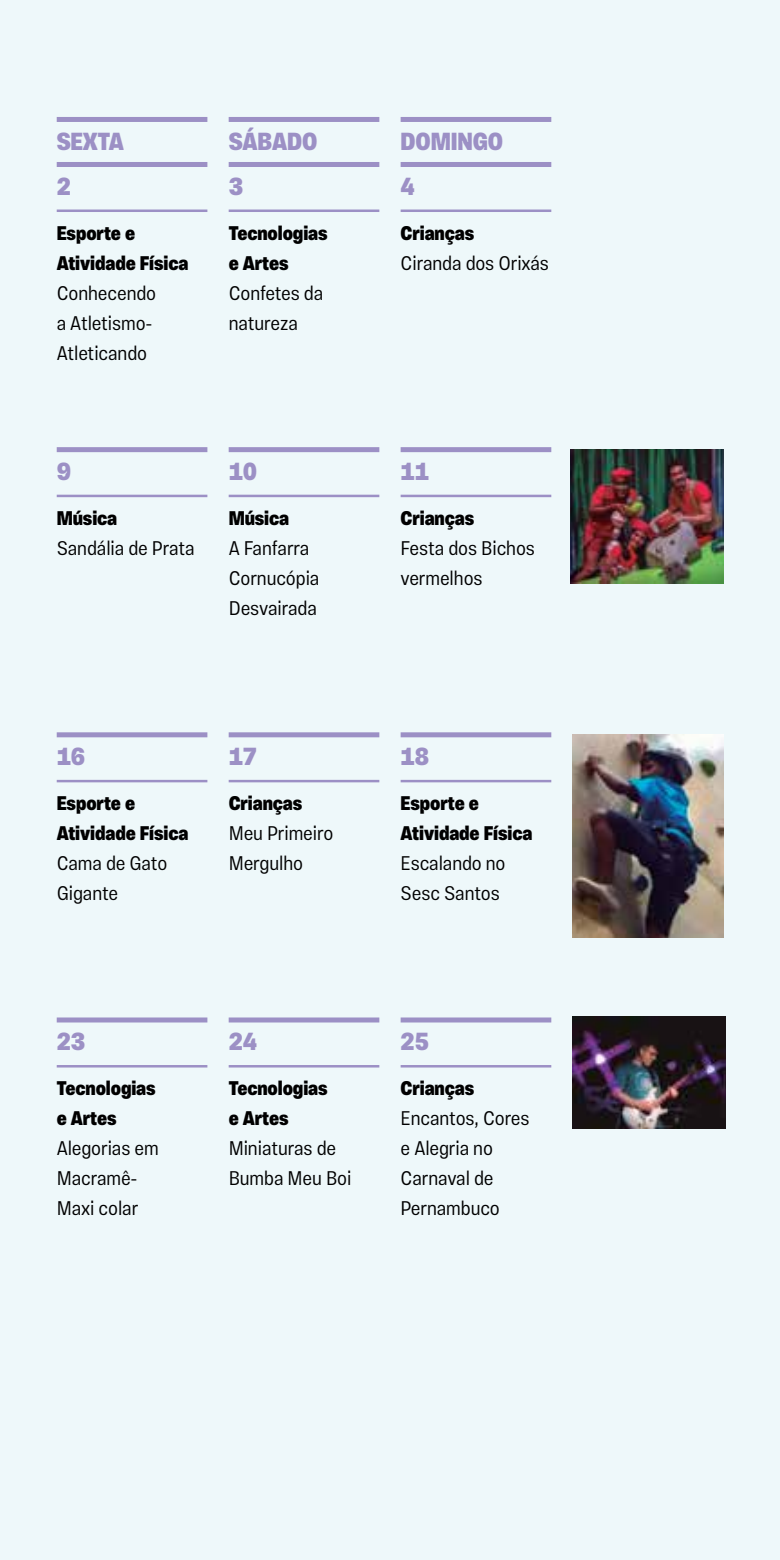
<style>
.page{position:relative;width:780px;height:1560px;background:#fff}
.page>*{position:absolute;margin:0;border:0;box-sizing:border-box;transform-origin:0 0}
.t1{font:800 25px "Vinila Condensed";letter-spacing:-.005em;color:#9c90c5}
.t2{font:300 20px/30px "Vinila Condensed";letter-spacing:-.005em;color:#000}
.t3{font:800 20px/30px "Vinila Condensed";letter-spacing:-.005em;color:#000}
</style>
<div class="page">
<div style="left:0;top:0;width:780px;height:1559px;background:#eef8fa"></div>
<div style="left:229px;top:117px;width:150px;height:5px;background:#9c90c5"></div>
<div style="left:400px;top:117px;width:151px;height:5px;background:#9c90c5"></div>
<div style="left:57px;top:117px;width:150px;height:5px;background:#9c90c5"></div>
<div style="left:57px;top:162px;width:150px;height:5px;background:#9c90c5"></div>
<hr style="left:57px;top:209px;width:150px;height:3px;background:#9c90c5">
<div style="left:57px;top:447px;width:150px;height:5px;background:#9c90c5"></div>
<hr style="left:57px;top:494px;width:150px;height:3px;background:#9c90c5">
<div style="left:57px;top:732px;width:150px;height:5px;background:#9c90c5"></div>
<hr style="left:57px;top:779px;width:150px;height:3px;background:#9c90c5">
<div style="left:57px;top:1017px;width:150px;height:5px;background:#9c90c5"></div>
<hr style="left:57px;top:1064px;width:150px;height:3px;background:#9c90c5">
<div style="left:229px;top:162px;width:150px;height:5px;background:#9c90c5"></div>
<hr style="left:229px;top:209px;width:150px;height:3px;background:#9c90c5">
<div style="left:229px;top:447px;width:150px;height:5px;background:#9c90c5"></div>
<hr style="left:229px;top:494px;width:150px;height:3px;background:#9c90c5">
<div style="left:229px;top:732px;width:150px;height:5px;background:#9c90c5"></div>
<hr style="left:229px;top:779px;width:150px;height:3px;background:#9c90c5">
<div style="left:229px;top:1017px;width:150px;height:5px;background:#9c90c5"></div>
<hr style="left:229px;top:1064px;width:150px;height:3px;background:#9c90c5">
<div style="left:400px;top:162px;width:151px;height:5px;background:#9c90c5"></div>
<hr style="left:400px;top:209px;width:151px;height:3px;background:#9c90c5">
<div style="left:400px;top:447px;width:151px;height:5px;background:#9c90c5"></div>
<hr style="left:400px;top:494px;width:151px;height:3px;background:#9c90c5">
<div style="left:400px;top:732px;width:151px;height:5px;background:#9c90c5"></div>
<hr style="left:400px;top:779px;width:151px;height:3px;background:#9c90c5">
<div style="left:400px;top:1017px;width:151px;height:5px;background:#9c90c5"></div>
<hr style="left:400px;top:1064px;width:151px;height:3px;background:#9c90c5">
<img style="left:572px;top:735px;width:151px;height:202px">
<img style="left:572px;top:1016px;width:153px;height:112px">
<img style="left:570px;top:450px;width:153px;height:133px">
<p class="t1" style="left:57px;top:126px;width:69px">SEXTA</p>
<p class="t1" style="left:229px;top:126px;width:90px">SÁBADO</p>
<p class="t1" style="left:400px;top:126px;width:104px">DOMINGO</p>
<p class="t1" style="left:57px;top:171px;width:16px">2</p>
<p class="t3" style="left:57px;top:218px;width:133px">Esporte e<br>Atividade Física</p>
<p class="t2" style="left:57px;top:277px;width:101px">Conhecendo a Atletismo-<br>Atleticando</p>
<p class="t1" style="left:229px;top:171px;width:16px">3</p>
<p class="t3" style="left:229px;top:218px;width:100px">Tecnologias e Artes</p>
<p class="t2" style="left:229px;top:277px;width:96px">Confetes da natureza</p>
<p class="t1" style="left:400px;top:171px;width:16px">4</p>
<p class="t3" style="left:400px;top:218px;width:75px">Crianças</p>
<p class="t2" style="left:400px;top:247px;width:150px">Ciranda dos Orixás</p>
<p class="t1" style="left:57px;top:456px;width:16px">9</p>
<p class="t3" style="left:57px;top:503px;width:62px">Música</p>
<p class="t2" style="left:57px;top:532px;width:139px">Sandália de Prata</p>
<p class="t1" style="left:229px;top:456px;width:30px">10</p>
<p class="t3" style="left:229px;top:503px;width:62px">Música</p>
<p class="t2" style="left:229px;top:532px;width:92px">A Fanfarra<br>Cornucópia<br>Desvairada</p>
<p class="t1" style="left:400px;top:456px;width:30px">11</p>
<p class="t3" style="left:400px;top:503px;width:75px">Crianças</p>
<p class="t2" style="left:400px;top:532px;width:136px">Festa dos Bichos vermelhos</p>
<p class="t1" style="left:57px;top:741px;width:30px">16</p>
<p class="t3" style="left:57px;top:788px;width:133px">Esporte e<br>Atividade Física</p>
<p class="t2" style="left:57px;top:847px;width:112px">Cama de Gato<br>Gigante</p>
<p class="t1" style="left:229px;top:741px;width:30px">17</p>
<p class="t3" style="left:229px;top:788px;width:75px">Crianças</p>
<p class="t2" style="left:229px;top:817px;width:106px">Meu Primeiro<br>Mergulho</p>
<p class="t1" style="left:400px;top:741px;width:30px">18</p>
<p class="t3" style="left:400px;top:788px;width:133px">Esporte e<br>Atividade Física</p>
<p class="t2" style="left:400px;top:847px;width:106px">Escalando no<br>Sesc Santos</p>
<p class="t1" style="left:57px;top:1026px;width:30px">23</p>
<p class="t3" style="left:57px;top:1073px;width:100px">Tecnologias e Artes</p>
<p class="t2" style="left:57px;top:1132px;width:103px">Alegorias em<br>Macramê-<br>Maxi colar</p>
<p class="t1" style="left:229px;top:1026px;width:30px">24</p>
<p class="t3" style="left:229px;top:1073px;width:100px">Tecnologias e Artes</p>
<p class="t2" style="left:229px;top:1132px;width:124px">Miniaturas de<br>Bumba Meu Boi</p>
<p class="t1" style="left:400px;top:1026px;width:30px">25</p>
<p class="t3" style="left:400px;top:1073px;width:75px">Crianças</p>
<p class="t2" style="left:400px;top:1102px;width:130px">Encantos, Cores e Alegria no<br>Carnaval de<br>Pernambuco</p>
</div>
